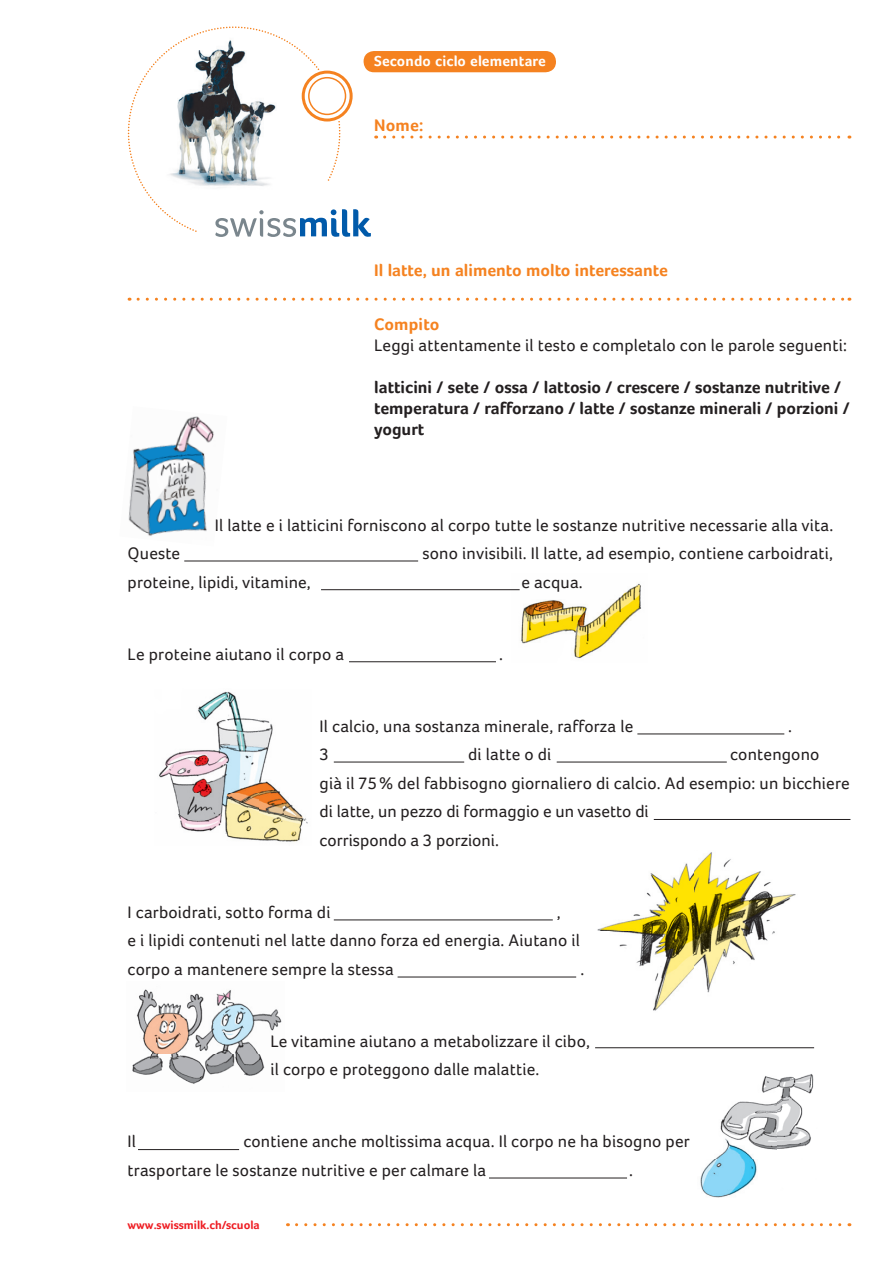
<style>
.page{position:relative;width:893px;height:1263px;background:#fff}
.page>*{position:absolute;margin:0;border:0;box-sizing:border-box;transform-origin:0 0}
.t1{font:17.25px/28.5px "Foco";letter-spacing:.01em;color:#231f20}
.t2{font:700 17.25px/21px "Foco";color:#231f20}
.t3{font:700 17.25px "Foco";color:#f58220}
.t4{font:700 15px "Foco";letter-spacing:.01em;color:#fff}
.t5{font:700 12px "Foco";color:#ee1d23}
</style>
<div class="page">
<svg style="left:297px;top:1223px;width:553px;height:3px"></svg>
<svg style="left:138px;top:298px;width:712px;height:3px"></svg>
<svg style="left:128px;top:26px;width:249px;height:211px"></svg>
<svg style="left:385px;top:136px;width:465px;height:3px"></svg>
<div style="left:364px;top:51px;width:192px;height:21px;background:#f58220;border-radius:11px"></div>
<img style="left:700px;top:1074px;width:114px;height:124px">
<img style="left:511px;top:583px;width:130px;height:76px">
<img style="left:132px;top:989px;width:150px;height:95px">
<img style="left:597px;top:852px;width:199px;height:159px">
<img style="left:128px;top:416px;width:86px;height:120px">
<hr style="left:184px;top:561px;width:234px;height:1px;background:#231f20">
<hr style="left:321px;top:589px;width:199px;height:1px;background:#231f20">
<hr style="left:349px;top:661px;width:147px;height:1px;background:#231f20">
<hr style="left:334px;top:762px;width:130px;height:1px;background:#231f20">
<hr style="left:637px;top:733px;width:147px;height:1px;background:#231f20">
<hr style="left:557px;top:762px;width:170px;height:1px;background:#231f20">
<hr style="left:595px;top:1047px;width:219px;height:1px;background:#231f20">
<hr style="left:489px;top:1177px;width:138px;height:1px;background:#231f20">
<hr style="left:654px;top:819px;width:196px;height:1px;background:#231f20">
<hr style="left:334px;top:919px;width:219px;height:1px;background:#231f20">
<hr style="left:398px;top:977px;width:178px;height:1px;background:#231f20">
<hr style="left:138px;top:1149px;width:101px;height:1px;background:#231f20">
<img style="left:159px;top:691px;width:149px;height:151px">
<p class="t4" style="left:374px;top:52px;width:173px">Secondo ciclo elementare</p>
<p class="t3" style="left:374px;top:115px;width:51px">Nome:</p>
<p class="t3" style="left:374px;top:260px;width:295px">Il latte, un alimento molto interessante</p>
<p class="t3" style="left:374px;top:314px;width:67px">Compito</p>
<p class="t1" style="left:374px;top:331px;width:474px">Leggi attentamente il testo e completalo con le parole seguenti:</p>
<p class="t2" style="left:374px;top:377px;width:477px">latticini / sete / ossa / lattosio / crescere / sostanze nutritive / temperatura / rafforzano / latte / sostanze minerali / porzioni / yogurt</p>
<p class="t1" style="left:215px;top:510px;width:620px">Il latte e i latticini forniscono al corpo tutte le sostanze nutritive necessarie alla vita.</p>
<p class="t1" style="left:128px;top:539px;width:54px">Queste</p>
<p class="t1" style="left:422px;top:539px;width:412px">sono invisibili. Il latte, ad esempio, contiene carboidrati,</p>
<p class="t1" style="left:128px;top:567px;width:185px">proteine, lipidi, vitamine,</p>
<p class="t1" style="left:521px;top:567px;width:63px">e acqua.</p>
<p class="t1" style="left:128px;top:639px;width:218px">Le proteine aiutano il corpo a</p>
<p class="t1" style="left:499px;top:639px;width:5px">.</p>
<p class="t1" style="left:320px;top:711px;width:315px">Il calcio, una sostanza minerale, rafforza le</p>
<p class="t1" style="left:788px;top:711px;width:5px">.</p>
<p class="t1" style="left:320px;top:740px;width:11px">3</p>
<p class="t1" style="left:468px;top:740px;width:85px">di latte o di</p>
<p class="t1" style="left:320px;top:740px;width:532px;text-indent:411px">contengono<br>già il 75% del fabbisogno giornaliero di calcio. Ad esempio: un bicchiere di latte, un pezzo di formaggio e un vasetto di<br>corrispondo a 3 porzioni.</p>
<p class="t1" style="left:128px;top:897px;width:204px">I carboidrati, sotto forma di</p>
<p class="t1" style="left:128px;top:897px;width:454px;text-indent:429px">,<br>e i lipidi contenuti nel latte danno forza ed energia. Aiutano il corpo a mantenere sempre la stessa</p>
<p class="t1" style="left:580px;top:954px;width:5px">.</p>
<p class="t1" style="left:270px;top:1026px;width:321px">Le vitamine aiutano a metabolizzare il cibo, il corpo e proteggono dalle malattie.</p>
<p class="t1" style="left:128px;top:1127px;width:564px;text-indent:116px">contiene anche moltissima acqua. Il corpo ne ha bisogno per trasportare le sostanze nutritive e per calmare la</p>
<p class="t1" style="left:128px;top:1127px;width:10px">Il</p>
<p class="t1" style="left:629px;top:1155px;width:5px">.</p>
<p class="t5" style="left:128px;top:1218px;width:134px">www.swissmilk.ch/scuola</p>
</div>
